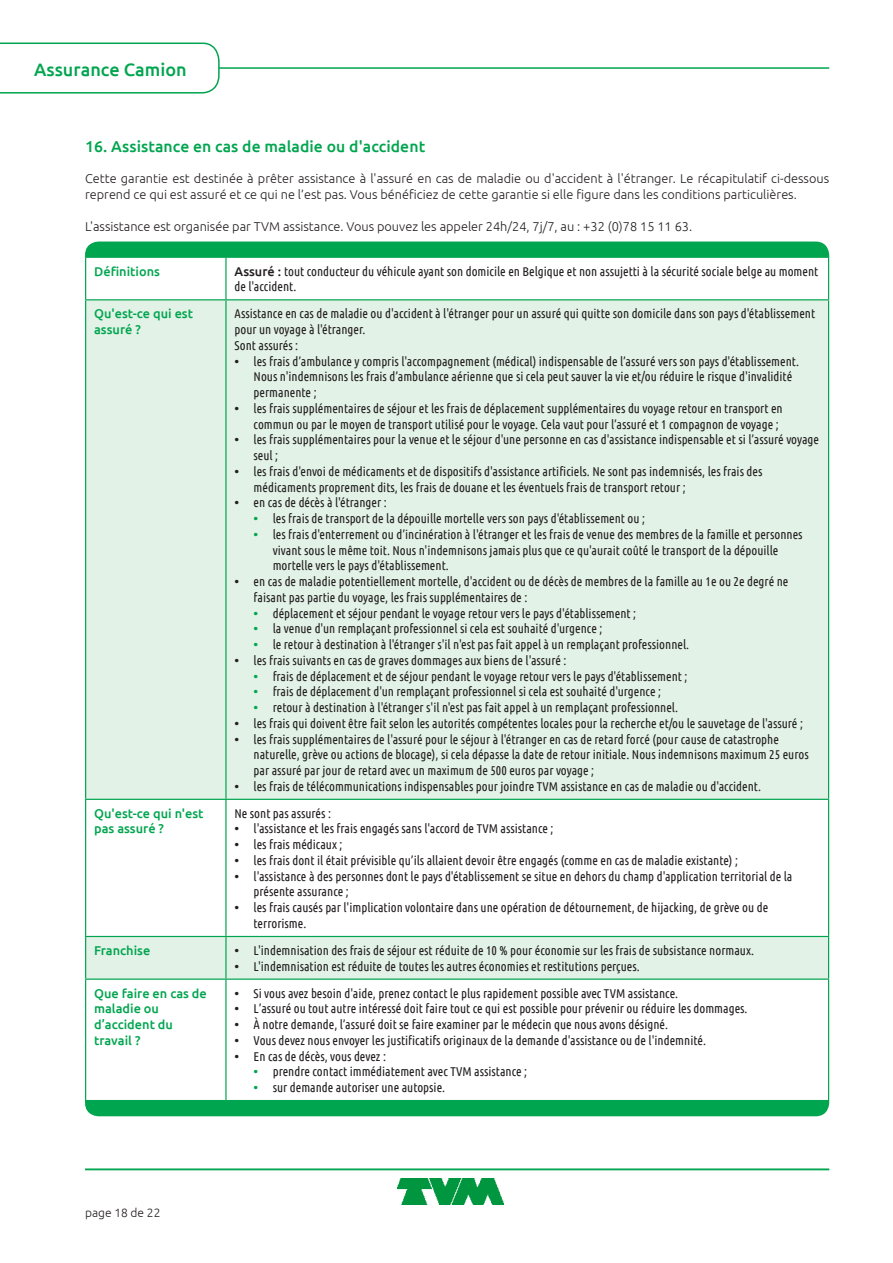
<style>
.page{position:relative;width:893px;height:1263px;background:#fff}
.page>*{position:absolute;margin:0;border:0;box-sizing:border-box;transform-origin:0 0}
.t1{font:500 18px "Ubuntu";color:#00a54f}
.Bodykop_gr_10_5pt{font:500 15.75px "Ubuntu";letter-spacing:.005em;color:#00a54f}
.Body_tabel{font:12.75px/15.8px "Ubuntu Condensed";color:#231f20}
.Body{font:300 12.75px/15.8px "Ubuntu";color:#231f20}
.Body-2{font:500 12.75px/15.8px "Ubuntu";color:#00a54f}
.t2{font:300 12px "Ubuntu";color:#231f20}
.s1{font-family:"Ubuntu";font-weight:500}
.s2{font-family:"Ubuntu";font-weight:500;color:#00a54f}
</style>
<div class="page">
<svg style="left:86px;top:300px;width:742px;height:678px;fill:#e3f2e7"></svg>
<hr style="left:85px;top:257px;width:141px;height:1px;background:#00a54f">
<hr style="left:85px;top:258px;width:1px;height:41px;background:#00a54f">
<hr style="left:226px;top:257px;width:603px;height:1px;background:#00a54f">
<hr style="left:225px;top:258px;width:2px;height:41px;background:#00a54f">
<hr style="left:828px;top:258px;width:1px;height:41px;background:#00a54f">
<hr style="left:85px;top:299px;width:141px;height:1px;background:#00a54f">
<hr style="left:85px;top:300px;width:1px;height:499px;background:#00a54f">
<hr style="left:226px;top:299px;width:603px;height:1px;background:#00a54f">
<hr style="left:225px;top:300px;width:2px;height:499px;background:#00a54f">
<hr style="left:828px;top:300px;width:1px;height:499px;background:#00a54f">
<hr style="left:85px;top:799px;width:141px;height:1px;background:#00a54f">
<hr style="left:85px;top:800px;width:1px;height:136px;background:#00a54f">
<hr style="left:226px;top:799px;width:603px;height:1px;background:#00a54f">
<hr style="left:225px;top:800px;width:2px;height:136px;background:#00a54f">
<hr style="left:828px;top:800px;width:1px;height:136px;background:#00a54f">
<hr style="left:85px;top:936px;width:141px;height:1px;background:#00a54f">
<hr style="left:85px;top:937px;width:1px;height:41px;background:#00a54f">
<hr style="left:226px;top:936px;width:603px;height:1px;background:#00a54f">
<hr style="left:225px;top:937px;width:2px;height:41px;background:#00a54f">
<hr style="left:828px;top:937px;width:1px;height:41px;background:#00a54f">
<hr style="left:85px;top:978px;width:141px;height:2px;background:#00a54f">
<hr style="left:85px;top:980px;width:1px;height:120px;background:#00a54f">
<hr style="left:226px;top:978px;width:603px;height:2px;background:#00a54f">
<hr style="left:225px;top:980px;width:2px;height:120px;background:#00a54f">
<hr style="left:828px;top:980px;width:1px;height:120px;background:#00a54f">
<div style="left:85px;top:242px;width:744px;height:15px;background:#00a54f"></div>
<div style="left:85px;top:1100px;width:744px;height:16px;background:#00a54f"></div>
<img style="left:398px;top:1178px;width:105px;height:27px">
<hr style="left:165px;top:67px;width:664px;height:2px;background:#00a54f">
<svg style="left:0;top:42px;width:220px;height:52px"></svg>
<hr style="left:85px;top:1169px;width:744px;height:1px;background:#00a54f">
<h1 class="t1" style="left:34px;top:58px;width:154px">Assurance Camion</h1>
<p class="Bodykop_gr_10_5pt" style="left:85px;top:136px;width:342px">16. Assistance en cas de maladie ou d'accident</p>
<p class="Body" style="left:85px;top:171px;width:746px">Cette garantie est destinée à prêter assistance à l'assuré en cas de maladie ou d'accident à l'étranger. Le récapitulatif ci-dessous reprend ce qui est assuré et ce qui ne l’est pas. Vous bénéficiez de cette garantie si elle figure dans les conditions particulières.</p>
<p class="Body" style="left:85px;top:218px;width:609px">L'assistance est organisée par TVM assistance. Vous pouvez les appeler 24h/24, 7j/7, au : +32 (0)78 15 11 63.</p>
<p class="Body-2" style="left:94px;top:263px;width:67px">Définitions</p>
<p class="Body_tabel" style="left:234px;top:263px;width:585px"><span class="s1">Assuré :</span> tout conducteur du véhicule ayant son domicile en Belgique et non assujetti à la sécurité sociale belge au moment de l'accident.</p>
<p class="Body-2" style="left:94px;top:305px;width:100px">Qu'est-ce qui est assuré ?</p>
<p class="Body_tabel" style="left:234px;top:305px;width:582px">Assistance en cas de maladie ou d'accident à l'étranger pour un assuré qui quitte son domicile dans son pays d'établissement pour un voyage à l'étranger.</p>
<p class="Body_tabel" style="left:234px;top:337px;width:65px">Sont assurés :</p>
<p class="Body_tabel" style="left:254px;top:353px;width:547px;text-indent:-19px"><span class="s1">•</span> les frais d’ambulance y compris l'accompagnement (médical) indispensable de l’assuré vers son pays d'établissement.<br>Nous n'indemnisons les frais d’ambulance aérienne que si cela peut sauver la vie et/ou réduire le risque d'invalidité permanente ;</p>
<p class="Body_tabel" style="left:254px;top:400px;width:531px;text-indent:-19px"><span class="s1">•</span> les frais supplémentaires de séjour et les frais de déplacement supplémentaires du voyage retour en transport en commun ou par le moyen de transport utilisé pour le voyage. Cela vaut pour l’assuré et 1 compagnon de voyage ;</p>
<p class="Body_tabel" style="left:254px;top:431px;width:567px;text-indent:-19px"><span class="s1">•</span> les frais supplémentaires pour la venue et le séjour d'une personne en cas d'assistance indispensable et si l’assuré voyage seul ;</p>
<p class="Body_tabel" style="left:254px;top:463px;width:510px;text-indent:-19px"><span class="s1">•</span> les frais d'envoi de médicaments et de dispositifs d'assistance artificiels. Ne sont pas indemnisés, les frais des médicaments proprement dits, les frais de douane et les éventuels frais de transport retour ;</p>
<p class="Body_tabel" style="left:234px;top:494px;width:154px"><span class="s1">•</span> en cas de décès à l'étranger :</p>
<p class="Body_tabel" style="left:254px;top:510px;width:393px"><span class="s2">•</span> les frais de transport de la dépouille mortelle vers son pays d'établissement ou ;</p>
<p class="Body_tabel" style="left:273px;top:526px;width:531px;text-indent:-19px"><span class="s2">•</span> les frais d'enterrement ou d’incinération à l'étranger et les frais de venue des membres de la famille et personnes vivant sous le même toit. Nous n'indemnisons jamais plus que ce qu'aurait coûté le transport de la dépouille mortelle vers le pays d'établissement.</p>
<p class="Body_tabel" style="left:254px;top:573px;width:536px;text-indent:-19px"><span class="s1">•</span> en cas de maladie potentiellement mortelle, d'accident ou de décès de membres de la famille au 1e ou 2e degré ne faisant pas partie du voyage, les frais supplémentaires de :</p>
<p class="Body_tabel" style="left:254px;top:605px;width:384px"><span class="s2">•</span> déplacement et séjour pendant le voyage retour vers le pays d'établissement ;</p>
<p class="Body_tabel" style="left:254px;top:620px;width:350px"><span class="s2">•</span> la venue d'un remplaçant professionnel si cela est souhaité d'urgence ;</p>
<p class="Body_tabel" style="left:254px;top:636px;width:437px"><span class="s2">•</span> le retour à destination à l'étranger s'il n'est pas fait appel à un remplaçant professionnel.</p>
<p class="Body_tabel" style="left:234px;top:652px;width:333px"><span class="s1">•</span> les frais suivants en cas de graves dommages aux biens de l'assuré :</p>
<p class="Body_tabel" style="left:254px;top:668px;width:435px"><span class="s2">•</span> frais de déplacement et de séjour pendant le voyage retour vers le pays d'établissement ;</p>
<p class="Body_tabel" style="left:254px;top:683px;width:409px"><span class="s2">•</span> frais de déplacement d'un remplaçant professionnel si cela est souhaité d'urgence ;</p>
<p class="Body_tabel" style="left:254px;top:699px;width:426px"><span class="s2">•</span> retour à destination à l'étranger s'il n'est pas fait appel à un remplaçant professionnel.</p>
<p class="Body_tabel" style="left:234px;top:715px;width:570px"><span class="s1">•</span> les frais qui doivent être fait selon les autorités compétentes locales pour la recherche et/ou le sauvetage de l'assuré ;</p>
<p class="Body_tabel" style="left:254px;top:731px;width:557px;text-indent:-19px"><span class="s1">•</span> les frais supplémentaires de l'assuré pour le séjour à l'étranger en cas de retard forcé (pour cause de catastrophe naturelle, grève ou actions de blocage), si cela dépasse la date de retour initiale. Nous indemnisons maximum 25 euros par assuré par jour de retard avec un maximum de 500 euros par voyage ;</p>
<p class="Body_tabel" style="left:234px;top:778px;width:528px"><span class="s1">•</span> les frais de télécommunications indispensables pour joindre TVM assistance en cas de maladie ou d'accident.</p>
<p class="Body-2" style="left:94px;top:805px;width:111px">Qu'est-ce qui n'est pas assuré ?</p>
<p class="Body_tabel" style="left:234px;top:805px;width:98px">Ne sont pas assurés :</p>
<p class="Body_tabel" style="left:234px;top:821px;width:320px"><span class="s1">•</span> l'assistance et les frais engagés sans l'accord de TVM assistance ;</p>
<p class="Body_tabel" style="left:234px;top:836px;width:110px"><span class="s1">•</span> les frais médicaux ;</p>
<p class="Body_tabel" style="left:234px;top:852px;width:505px"><span class="s1">•</span> les frais dont il était prévisible qu’ils allaient devoir être engagés (comme en cas de maladie existante) ;</p>
<p class="Body_tabel" style="left:254px;top:868px;width:540px;text-indent:-19px"><span class="s1">•</span> l'assistance à des personnes dont le pays d'établissement se situe en dehors du champ d'application territorial de la présente assurance ;</p>
<p class="Body_tabel" style="left:254px;top:899px;width:516px;text-indent:-19px"><span class="s1">•</span> les frais causés par l'implication volontaire dans une opération de détournement, de hijacking, de grève ou de terrorisme.</p>
<p class="Body-2" style="left:94px;top:942px;width:58px">Franchise</p>
<p class="Body_tabel" style="left:234px;top:942px;width:521px"><span class="s1">•</span> L'indemnisation des frais de séjour est réduite de 10 % pour économie sur les frais de subsistance normaux.</p>
<p class="Body_tabel" style="left:234px;top:958px;width:407px"><span class="s1">•</span> L'indemnisation est réduite de toutes les autres économies et restitutions perçues.</p>
<p class="Body-2" style="left:94px;top:985px;width:114px">Que faire en cas de maladie ou d’accident du travail ?</p>
<p class="Body_tabel" style="left:234px;top:985px;width:445px"><span class="s1">•</span> Si vous avez besoin d'aide, prenez contact le plus rapidement possible avec TVM assistance.</p>
<p class="Body_tabel" style="left:234px;top:1000px;width:515px"><span class="s1">•</span> L’assuré ou tout autre intéressé doit faire tout ce qui est possible pour prévenir ou réduire les dommages.</p>
<p class="Body_tabel" style="left:234px;top:1016px;width:435px"><span class="s1">•</span> À notre demande, l’assuré doit se faire examiner par le médecin que nous avons désigné.</p>
<p class="Body_tabel" style="left:234px;top:1032px;width:473px"><span class="s1">•</span> Vous devez nous envoyer les justificatifs originaux de la demande d'assistance ou de l'indemnité.</p>
<p class="Body_tabel" style="left:234px;top:1048px;width:153px"><span class="s1">•</span> En cas de décès, vous devez :</p>
<p class="Body_tabel" style="left:254px;top:1063px;width:275px"><span class="s2">•</span> prendre contact immédiatement avec TVM assistance ;</p>
<p class="Body_tabel" style="left:254px;top:1079px;width:193px"><span class="s2">•</span> sur demande autoriser une autopsie.</p>
<p class="t2" style="left:85px;top:1205px;width:77px">page 18 de 22</p>
</div>
